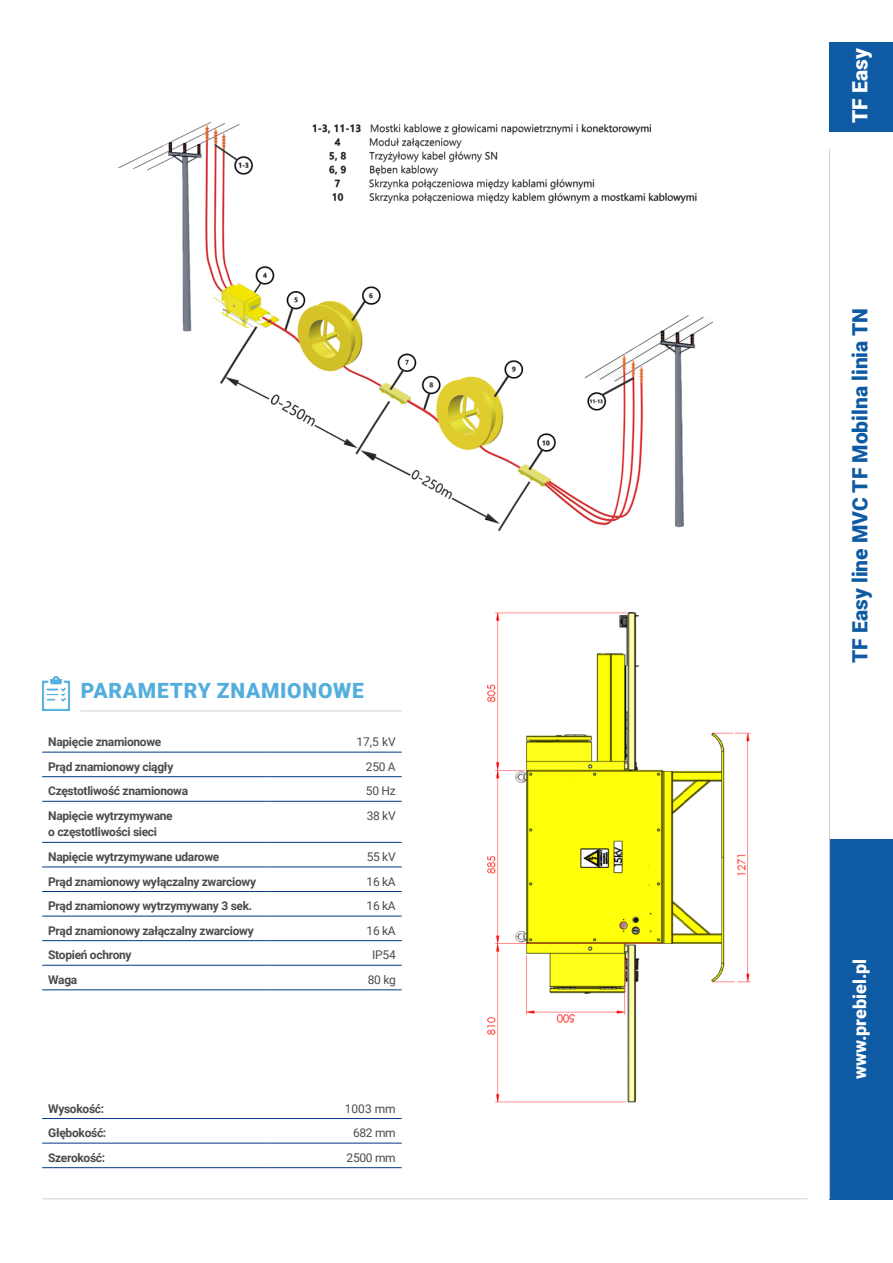
<style>
.page{position:relative;width:893px;height:1263px;background:#fff}
.page>*{position:absolute;margin:0;border:0;box-sizing:border-box;transform-origin:0 0}
.t1{font:900 21px "Roboto";color:#0f5ba3}
.t2{font:900 21px "Roboto";letter-spacing:.035em;color:#53aedd}
.t3{font:900 21px "Roboto";color:#fff}
.t4{font:900 18px "Roboto";color:#fff}
.t5{font:700 12px/16.5px "Roboto";letter-spacing:-.025em;color:#4b4b4d}
.t6{font:12px "Roboto";letter-spacing:-.025em;color:#4b4b4d}
</style>
<div class="page">
<hr style="left:42px;top:1198px;width:766px;height:1px;background:#d0d1d2">
<div style="left:829px;top:43px;width:64px;height:89px;background:#0f5ba3"></div>
<div style="left:829px;top:839px;width:64px;height:360px;background:#0f5ba3"></div>
<hr style="left:42px;top:752px;width:229px;height:1px;background:#003882">
<hr style="left:271px;top:752px;width:131px;height:1px;background:#003882">
<hr style="left:42px;top:776px;width:229px;height:1px;background:#003882">
<hr style="left:271px;top:776px;width:131px;height:1px;background:#003882">
<hr style="left:42px;top:801px;width:229px;height:1px;background:#003882">
<hr style="left:271px;top:801px;width:131px;height:1px;background:#003882">
<hr style="left:42px;top:842px;width:229px;height:1px;background:#003882">
<hr style="left:271px;top:842px;width:131px;height:1px;background:#003882">
<hr style="left:42px;top:866px;width:229px;height:1px;background:#003882">
<hr style="left:271px;top:866px;width:131px;height:1px;background:#003882">
<hr style="left:42px;top:891px;width:229px;height:1px;background:#003882">
<hr style="left:271px;top:891px;width:131px;height:1px;background:#003882">
<hr style="left:42px;top:916px;width:229px;height:1px;background:#003882">
<hr style="left:271px;top:916px;width:131px;height:1px;background:#003882">
<hr style="left:42px;top:940px;width:229px;height:1px;background:#003882">
<hr style="left:271px;top:940px;width:131px;height:1px;background:#003882">
<hr style="left:42px;top:965px;width:229px;height:1px;background:#003882">
<hr style="left:271px;top:965px;width:131px;height:1px;background:#003882">
<hr style="left:42px;top:989px;width:229px;height:1px;background:#003882">
<hr style="left:271px;top:989px;width:131px;height:1px;background:#003882">
<hr style="left:42px;top:1118px;width:229px;height:1px;background:#003882">
<hr style="left:271px;top:1118px;width:131px;height:1px;background:#003882">
<hr style="left:42px;top:1143px;width:229px;height:1px;background:#003882">
<hr style="left:271px;top:1143px;width:131px;height:1px;background:#003882">
<hr style="left:42px;top:1167px;width:229px;height:1px;background:#003882">
<hr style="left:271px;top:1167px;width:131px;height:1px;background:#003882">
<img style="left:118px;top:121px;width:595px;height:410px">
<img style="left:43px;top:677px;width:27px;height:34px">
<hr style="left:80px;top:710px;width:322px;height:1px;background:#d0d1d2">
<img style="left:487px;top:611px;width:264px;height:492px">
<hr style="left:829px;top:149px;width:1px;height:1050px;background:#d0d1d2">
<h1 class="t2" style="left:81px;top:676px;width:285px">PARAMETRY ZNAMIONOWE</h1>
<p class="t5" style="left:48px;top:733px;width:115px">Napięcie znamionowe</p>
<p class="t6" style="left:356px;top:733px;width:41px">17,5 kV</p>
<p class="t5" style="left:48px;top:758px;width:127px">Prąd znamionowy ciągły</p>
<p class="t6" style="left:366px;top:758px;width:31px">250 A</p>
<p class="t5" style="left:48px;top:782px;width:142px">Częstotliwość znamionowa</p>
<p class="t6" style="left:366px;top:783px;width:31px">50 Hz</p>
<p class="t5" style="left:48px;top:807px;width:126px">Napięcie wytrzymywane o częstotliwości sieci</p>
<p class="t6" style="left:367px;top:807px;width:30px">38 kV</p>
<p class="t5" style="left:48px;top:848px;width:173px">Napięcie wytrzymywane udarowe</p>
<p class="t6" style="left:367px;top:848px;width:30px">55 kV</p>
<p class="t5" style="left:48px;top:872px;width:209px">Prąd znamionowy wyłączalny zwarciowy</p>
<p class="t6" style="left:367px;top:873px;width:31px">16 kA</p>
<p class="t5" style="left:48px;top:897px;width:206px">Prąd znamionowy wytrzymywany 3 sek.</p>
<p class="t6" style="left:367px;top:897px;width:31px">16 kA</p>
<p class="t5" style="left:48px;top:922px;width:207px">Prąd znamionowy załączalny zwarciowy</p>
<p class="t6" style="left:367px;top:922px;width:31px">16 kA</p>
<p class="t5" style="left:48px;top:946px;width:85px">Stopień ochrony</p>
<p class="t6" style="left:372px;top:946px;width:25px">IP54</p>
<p class="t5" style="left:48px;top:971px;width:31px">Waga</p>
<p class="t6" style="left:368px;top:971px;width:29px">80 kg</p>
<p class="t5" style="left:48px;top:1099px;width:58px">Wysokość:</p>
<p class="t6" style="left:345px;top:1100px;width:52px">1003 mm</p>
<p class="t5" style="left:48px;top:1124px;width:60px">Głębokość:</p>
<p class="t6" style="left:353px;top:1124px;width:44px">682 mm</p>
<p class="t5" style="left:48px;top:1149px;width:59px">Szerokość:</p>
<p class="t6" style="left:347px;top:1149px;width:51px">2500 mm</p>
<h1 class="t3" style="left:845px;top:123px;width:76px;rotate:-90deg">TF Easy</h1>
<h1 class="t1" style="left:845px;top:663px;width:356px;rotate:-90deg">TF Easy line MVC TF Mobilna linia TN</h1>
<h2 class="t4" style="left:847px;top:1079px;width:122px;rotate:-90deg">www.prebiel.pl</h2>
</div>
